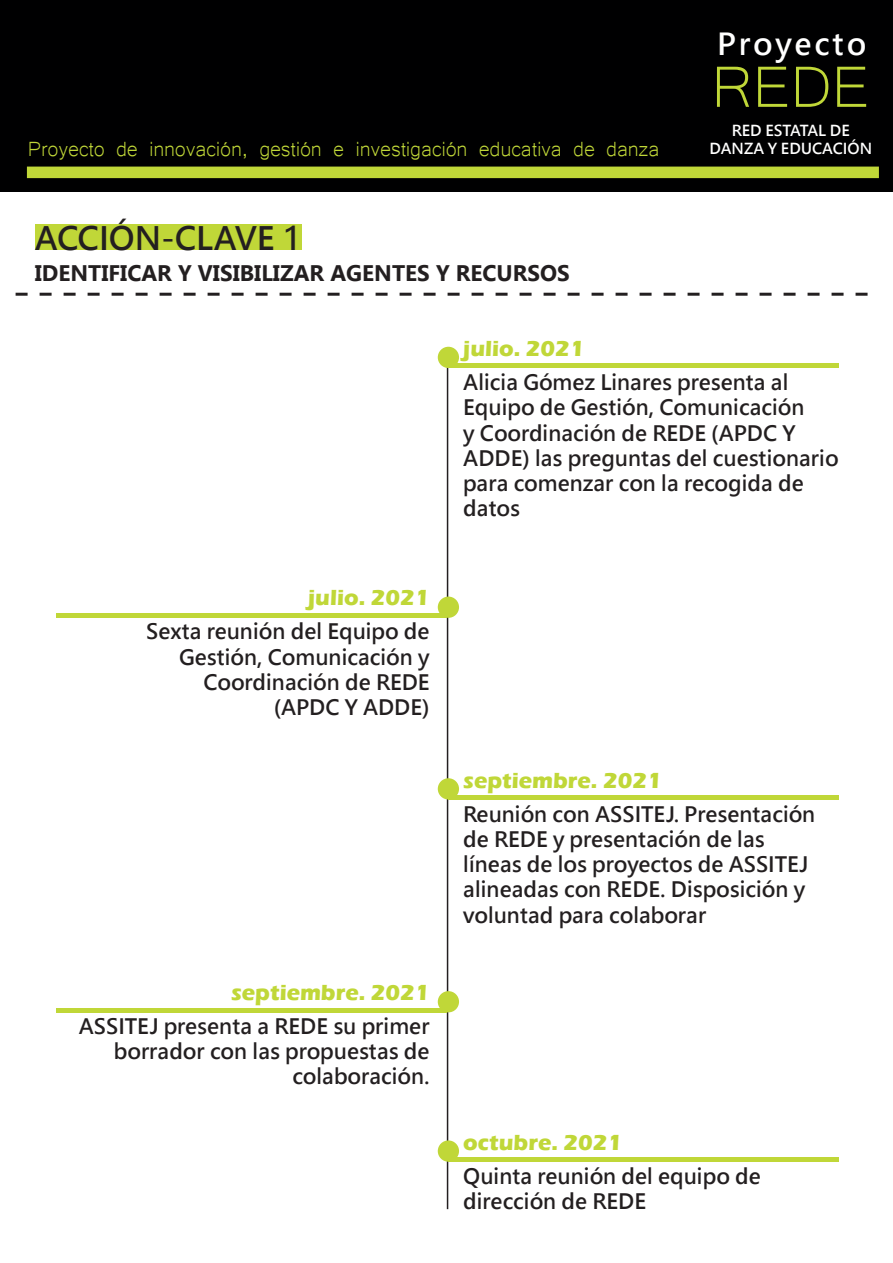
<style>
.page{position:relative;width:893px;height:1263px;background:#fff}
.page>*{position:absolute;margin:0;border:0;box-sizing:border-box;transform-origin:0 0}
.t1{font:75px "Microsoft Yi Baiti";color:#c0d738}
.t2{font:31.8px "Microsoft Jheng Hei UI Bold";color:#231f20}
.t3{font:30px "Microsoft Jheng Hei UI Bold";letter-spacing:.095em;color:#fff}
.t4{font:26.7px "Microsoft Yi Baiti";letter-spacing:-.01em;color:#c0d738}
.t5{font:700 22.5px "Eras ITC";color:#c0d738}
.t6{font:700 22.5px "Microsoft Tai Le";color:#231f20}
.t7{font:21px/25.2px "Microsoft Jheng Hei UI Bold";color:#231f20}
.t8{font:15px "Microsoft Jheng Hei UI Bold";color:#fff}
</style>
<div class="page">
<div style="left:35px;top:224px;width:267px;height:26px;background:#c0d738"></div>
<svg style="left:16px;top:293px;width:852px;height:3px"></svg>
<hr style="left:447px;top:353px;width:1px;height:856px;background:#231f20">
<div style="left:438px;top:347px;width:21px;height:21px;background:#c0d738;border-radius:50%"></div>
<div style="left:438px;top:778px;width:21px;height:21px;background:#c0d738;border-radius:50%"></div>
<div style="left:438px;top:1140px;width:21px;height:22px;background:#c0d738;border-radius:50%"></div>
<hr style="left:448px;top:364px;width:391px;height:4px;background:#c0d738">
<hr style="left:448px;top:795px;width:391px;height:4px;background:#c0d738">
<div style="left:448px;top:1157px;width:391px;height:5px;background:#c0d738"></div>
<div style="left:438px;top:597px;width:21px;height:21px;background:#c0d738;border-radius:50%"></div>
<div style="left:438px;top:991px;width:21px;height:21px;background:#c0d738;border-radius:50%"></div>
<hr style="left:56px;top:614px;width:390px;height:4px;background:#c0d738">
<hr style="left:56px;top:1008px;width:390px;height:4px;background:#c0d738">
<div style="left:0;top:0;width:893px;height:191px;background:#000001"></div>
<div style="left:27px;top:167px;width:852px;height:11px;background:#c0d738"></div>
<p class="t3" style="left:717px;top:25px;width:150px">Proyecto</p>
<p class="t1" style="left:712px;top:43px;width:160px">REDE</p>
<p class="t8" style="left:732px;top:121px;width:119px">RED ESTATAL DE</p>
<p class="t4" style="left:28px;top:133px;width:633px">Proyecto de innovación, gestión e investigación educativa de danza</p>
<p class="t8" style="left:709px;top:139px;width:164px">DANZA Y EDUCACIÓN</p>
<p class="t2" style="left:35px;top:218px;width:268px">ACCIÓN-CLAVE 1</p>
<p class="t6" style="left:35px;top:261px;width:537px">IDENTIFICAR Y VISIBILIZAR AGENTES Y RECURSOS</p>
<p class="t5" style="left:308px;top:585px;width:123px">julio. 2021</p>
<p class="t7" style="left:146px;top:619px;width:285px">Sexta reunión del Equipo de</p>
<p class="t7" style="left:179px;top:644px;width:252px;text-align:right">Gestión, Comunicación y<br>Coordinación de REDE</p>
<p class="t7" style="left:274px;top:695px;width:157px">(APDC Y ADDE)</p>
<p class="t5" style="left:231px;top:979px;width:200px">septiembre. 2021</p>
<p class="t7" style="left:79px;top:1014px;width:352px;text-align:right">ASSITEJ presenta a REDE su primer borrador con las propuestas de colaboración.</p>
<p class="t5" style="left:463px;top:336px;width:123px">julio. 2021</p>
<p class="t7" style="left:463px;top:370px;width:377px">Alicia Gómez Linares presenta al<br>Equipo de Gestión, Comunicación<br>y Coordinación de REDE (APDC Y<br>ADDE) las preguntas del cuestionario para comenzar con la recogida de datos</p>
<p class="t5" style="left:463px;top:767px;width:200px">septiembre. 2021</p>
<p class="t7" style="left:463px;top:801px;width:354px">Reunión con ASSITEJ. Presentación de REDE y presentación de las líneas de los proyectos de ASSITEJ alineadas con REDE. Disposición y voluntad para colaborar</p>
<p class="t5" style="left:463px;top:1129px;width:160px">octubre. 2021</p>
<p class="t7" style="left:463px;top:1164px;width:299px">Quinta reunión del equipo de dirección de REDE</p>
</div>
